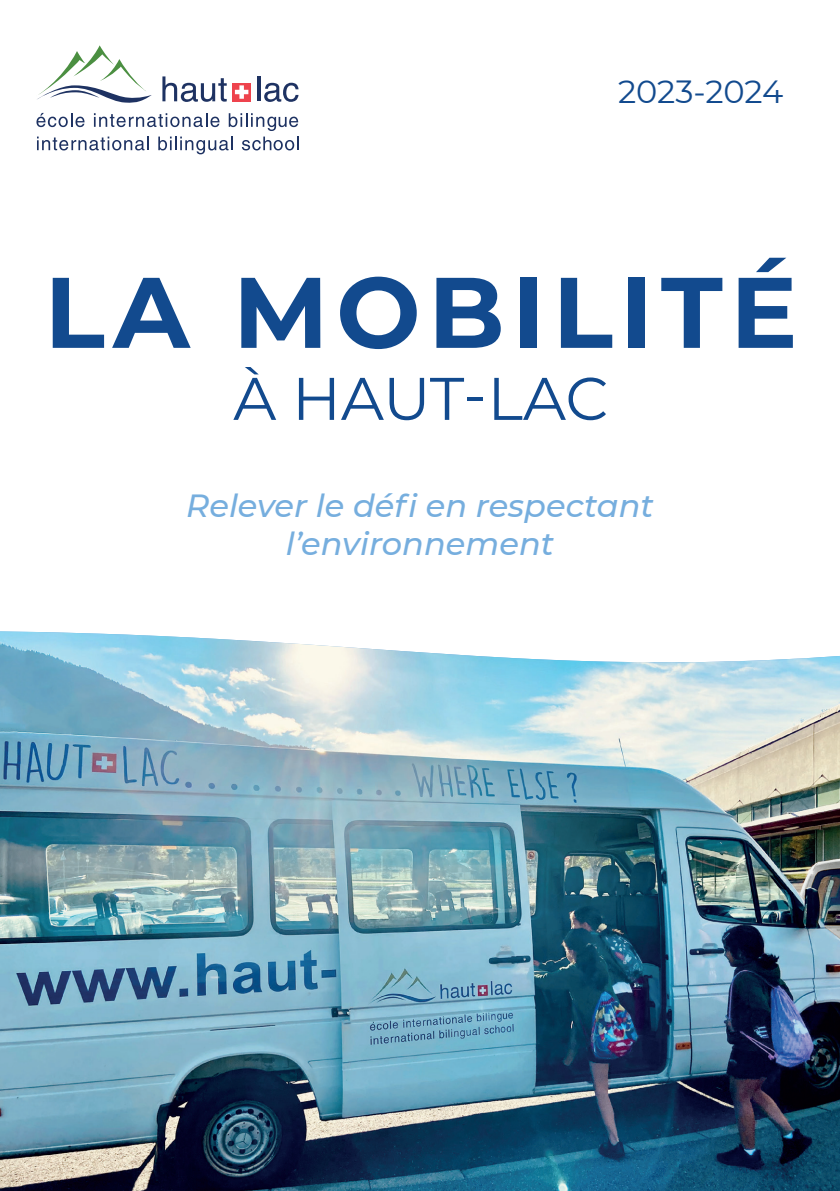
<style>
.page{position:relative;width:840px;height:1191px;background:#fff}
.page>*{position:absolute;margin:0;border:0;box-sizing:border-box;transform-origin:0 0}
.t1{font:700 100px "Montserrat";letter-spacing:.075em;color:#124a8e}
.t2{font:60px "Montserrat";letter-spacing:-.01em;color:#124a8e}
.t3{font:italic 500 32px/38.4px "Montserrat";color:#76aede;text-align:center}
.t4{font:32px "Montserrat";letter-spacing:-.005em;color:#124a8e}
</style>
<div class="page">
<svg style="left:162px;top:76px;width:64px;height:26px"></svg>
<hr style="left:257px;top:77px;width:3px;height:24px;background:#1e3262">
<svg style="left:264px;top:83px;width:34px;height:19px"></svg>
<div style="left:232px;top:83px;width:19px;height:19px;background:#ee434d"></div>
<svg style="left:235px;top:85px;width:13px;height:14px"></svg>
<svg style="left:37px;top:45px;width:115px;height:58px"></svg>
<svg style="left:36px;top:113px;width:48px;height:14px"></svg>
<svg style="left:94px;top:113px;width:125px;height:14px"></svg>
<svg style="left:228px;top:113px;width:70px;height:18px"></svg>
<svg style="left:37px;top:137px;width:112px;height:13px"></svg>
<svg style="left:158px;top:137px;width:75px;height:17px"></svg>
<svg style="left:242px;top:137px;width:56px;height:13px"></svg>
<img style="left:0;top:631px;width:839px;height:560px">
<p class="t4" style="left:617px;top:70px;width:166px">2023-2024</p>
<h1 class="t1" style="left:44px;top:240px;width:754px">LA MOBILITÉ</h1>
<h2 class="t2" style="left:233px;top:357px;width:376px">À HAUT-LAC</h2>
<p class="t3" style="left:186px;top:484px;width:469px">Relever le défi en respectant l’environnement</p>
</div>
